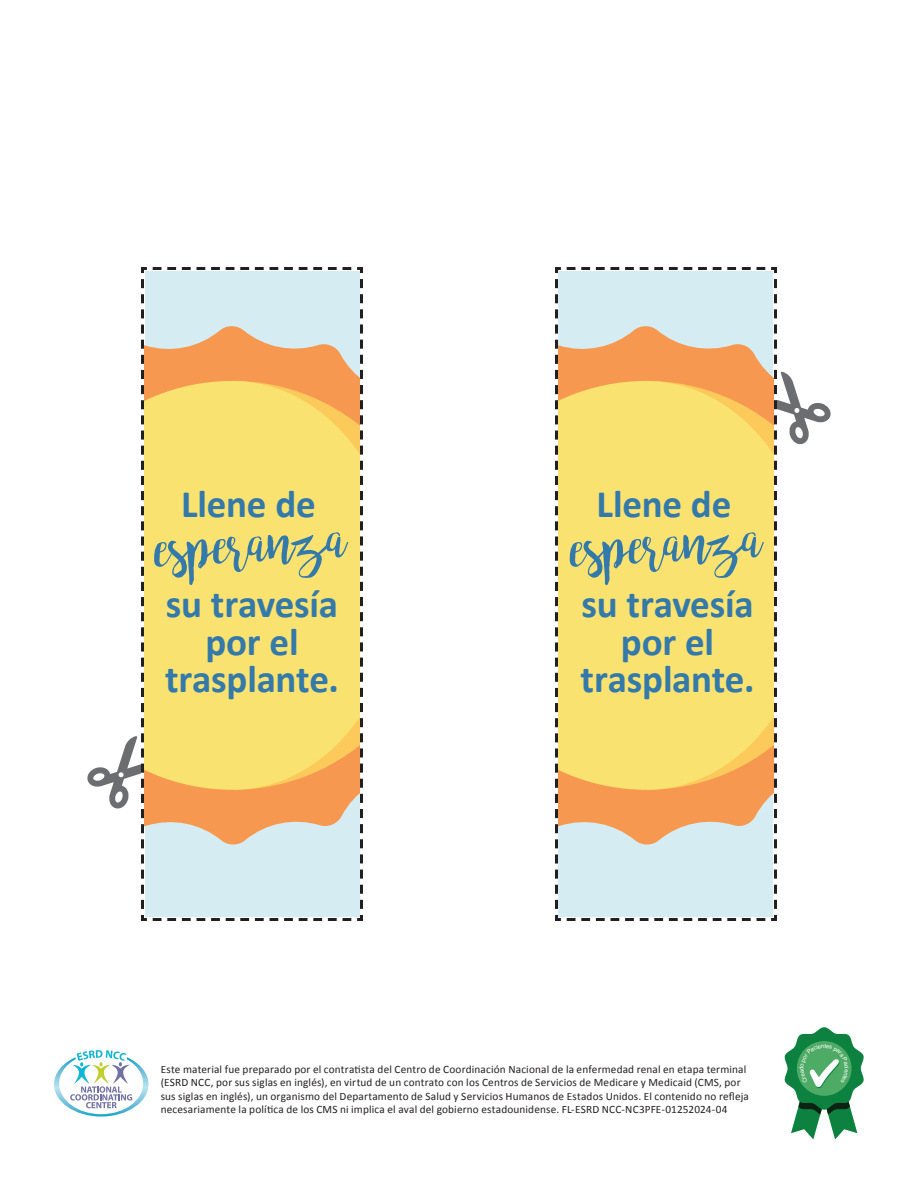
<style>
.page{position:relative;width:918px;height:1188px;background:#fff}
.page>*{position:absolute;margin:0;border:0;box-sizing:border-box;transform-origin:0 0}
.t1{font:55.5px "bromello";color:#3379aa}
.t2{font:700 39px/37.5px "Calibri";letter-spacing:-.005em;color:#3379aa;text-align:center}
.t3{font:11.25px/13.5px "Calibri";letter-spacing:.015em;color:#231f20}
</style>
<div class="page">
<svg style="left:555px;top:267px;width:222px;height:654px"></svg>
<svg style="left:141px;top:267px;width:222px;height:654px"></svg>
<svg style="left:54px;top:1050px;width:94px;height:67px"></svg>
<svg style="left:785px;top:1027px;width:79px;height:112px"></svg>
<svg style="left:87px;top:279px;width:57px;height:633px"></svg>
<svg style="left:774px;top:276px;width:57px;height:633px"></svg>
<div style="left:145px;top:271px;width:215px;height:646px;background:#d6ecf3"></div>
<svg style="left:145px;top:326px;width:215px;height:519px;fill:#f79850"></svg>
<svg style="left:145px;top:381px;width:215px;height:409px;background:#f9dd6d"></svg>
<div style="left:559px;top:271px;width:214px;height:646px;background:#d6ecf3"></div>
<svg style="left:559px;top:326px;width:214px;height:519px;fill:#f79850"></svg>
<svg style="left:559px;top:381px;width:214px;height:409px;background:#f9dd6d"></svg>
<h1 class="t2" style="left:181px;top:485px;width:136px">Llene de</h1>
<h1 class="t1" style="left:154px;top:515px;width:194px;rotate:-3deg">esperanza</h1>
<h1 class="t2" style="left:165px;top:585px;width:175px">su travesía por el trasplante.</h1>
<h2 class="t2" style="left:597px;top:485px;width:136px">Llene de</h2>
<h1 class="t1" style="left:569px;top:515px;width:194px;rotate:-3deg">esperanza</h1>
<h2 class="t2" style="left:581px;top:585px;width:175px">su travesía por el trasplante.</h2>
<p class="t3" style="left:161px;top:1062px;width:590px">Este material fue preparado por el contratista del Centro de Coordinación Nacional de la enfermedad renal en etapa terminal (ESRD NCC, por sus siglas en inglés), en virtud de un contrato con los Centros de Servicios de Medicare y Medicaid (CMS, por sus siglas en inglés), un organismo del Departamento de Salud y Servicios Humanos de Estados Unidos. El contenido no refleja necesariamente la política de los CMS ni implica el aval del gobierno estadounidense. FL-ESRD NCC-NC3PFE-01252024-04</p>
</div>
